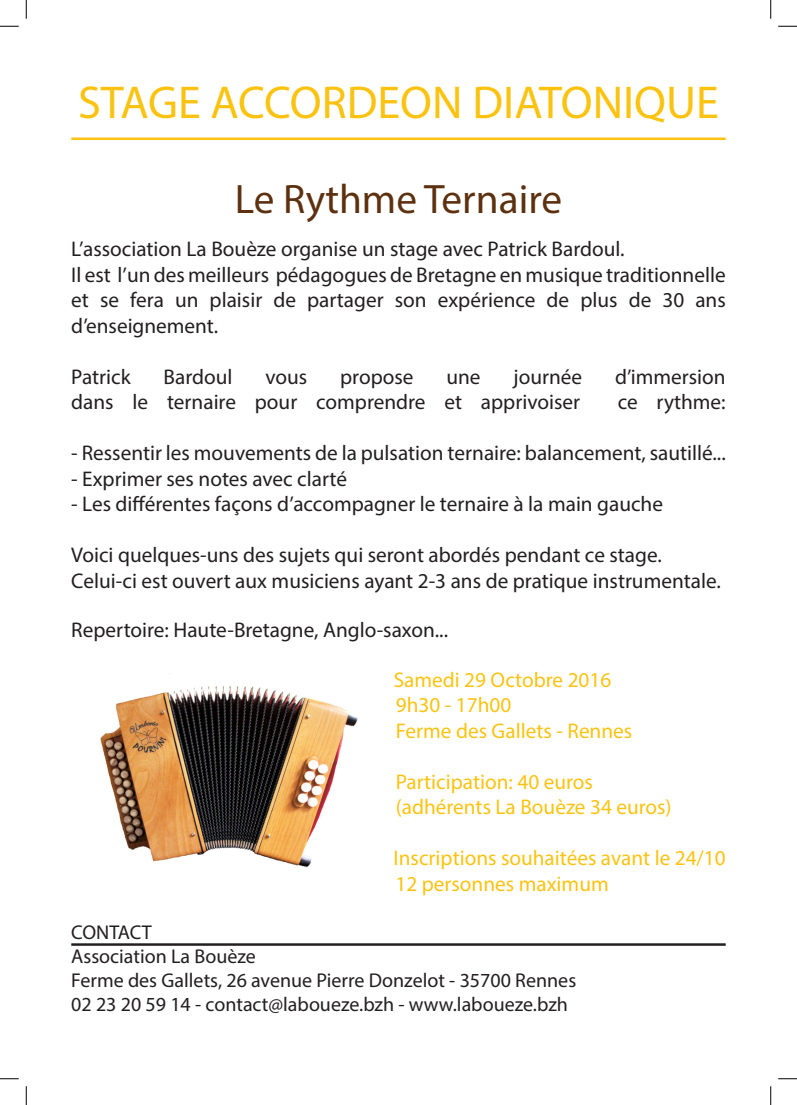
<style>
.page{position:relative;width:797px;height:1105px;background:#fff}
.page>*{position:absolute;margin:0;border:0;box-sizing:border-box;transform-origin:0 0}
.t1{font:46.25px "Myriad Pro";color:#fbc310}
.t2{font:41.25px "Myriad Pro";color:#5d310f}
.t3{font:21.25px/25.5px "Myriad Pro";color:#231f20;text-align:justify}
.t4{font:21.25px "Myriad Pro";color:#fbc310}
.t5{font:20px "Myriad Pro";color:#231f20}
</style>
<div class="page">
<hr style="left:71px;top:138px;width:654px;height:2px;background:#fbc310">
<img style="left:100px;top:673px;width:258px;height:194px">
<hr style="left:71px;top:943px;width:654px;height:3px;background:#231f20">
<svg style="left:0;top:25px;width:19px;height:2px"></svg>
<svg style="left:778px;top:25px;width:19px;height:2px"></svg>
<svg style="left:0;top:1078px;width:19px;height:1px"></svg>
<svg style="left:778px;top:1078px;width:19px;height:1px"></svg>
<svg style="left:25px;top:0;width:2px;height:19px"></svg>
<svg style="left:25px;top:1086px;width:2px;height:19px"></svg>
<svg style="left:770px;top:0;width:1px;height:19px"></svg>
<svg style="left:770px;top:1086px;width:1px;height:19px"></svg>
<p class="t1" style="left:78px;top:74px;width:642px">STAGE ACCORDEON DIATONIQUE</p>
<p class="t2" style="left:235px;top:173px;width:329px">Le Rythme Ternaire</p>
<p class="t3" style="left:71px;top:236px;width:555px">L’association La Bouèze organise un stage avec Patrick Bardoul.</p>
<p class="t3" style="left:71px;top:261px;width:656px">Il est l’un des meilleurs pédagogues de Bretagne en musique traditionnelle et se fera un plaisir de partager son expérience de plus de 30 ans d’enseignement.</p>
<p class="t3" style="left:71px;top:363px;width:61px">Patrick</p>
<p class="t3" style="left:164px;top:363px;width:70px">Bardoul</p>
<p class="t3" style="left:265px;top:363px;width:43px">vous</p>
<p class="t3" style="left:340px;top:363px;width:75px">propose</p>
<p class="t3" style="left:446px;top:363px;width:36px">une</p>
<p class="t3" style="left:513px;top:363px;width:70px">journée</p>
<p class="t3" style="left:615px;top:363px;width:112px">d’immersion</p>
<p class="t3" style="left:71px;top:389px;width:510px">dans le ternaire pour comprendre et apprivoiser</p>
<p class="t3" style="left:617px;top:389px;width:109px">ce rythme:</p>
<p class="t3" style="left:71px;top:440px;width:656px">- Ressentir les mouvements de la pulsation ternaire: balancement, sautillé...</p>
<p class="t3" style="left:71px;top:465px;width:277px">- Exprimer ses notes avec clarté</p>
<p class="t3" style="left:71px;top:491px;width:593px">- Les différentes façons d’accompagner le ternaire à la main gauche</p>
<p class="t3" style="left:71px;top:542px;width:592px">Voici quelques-uns des sujets qui seront abordés pendant ce stage.</p>
<p class="t3" style="left:71px;top:567px;width:651px">Celui-ci est ouvert aux musiciens ayant 2-3 ans de pratique instrumentale.</p>
<p class="t3" style="left:71px;top:617px;width:378px">Repertoire: Haute-Bretagne, Anglo-saxon...</p>
<p class="t4" style="left:393px;top:666px;width:219px">Samedi 29 Octobre 2016</p>
<p class="t4" style="left:396px;top:692px;width:117px">9h30 - 17h00</p>
<p class="t4" style="left:396px;top:717px;width:238px">Ferme des Gallets - Rennes</p>
<p class="t4" style="left:396px;top:768px;width:199px">Participation: 40 euros</p>
<p class="t4" style="left:396px;top:794px;width:277px">(adhérents La Bouèze 34 euros)</p>
<p class="t4" style="left:393px;top:845px;width:334px">Inscriptions souhaitées avant le 24/10</p>
<p class="t4" style="left:395px;top:870px;width:215px">12 personnes maximum</p>
<p class="t5" style="left:71px;top:920px;width:82px">CONTACT</p>
<p class="t5" style="left:71px;top:944px;width:186px">Association La Bouèze</p>
<p class="t5" style="left:71px;top:968px;width:506px">Ferme des Gallets, 26 avenue Pierre Donzelot - 35700 Rennes</p>
<p class="t5" style="left:71px;top:992px;width:498px">02 23 20 59 14 - contact@laboueze.bzh - www.laboueze.bzh</p>
</div>
